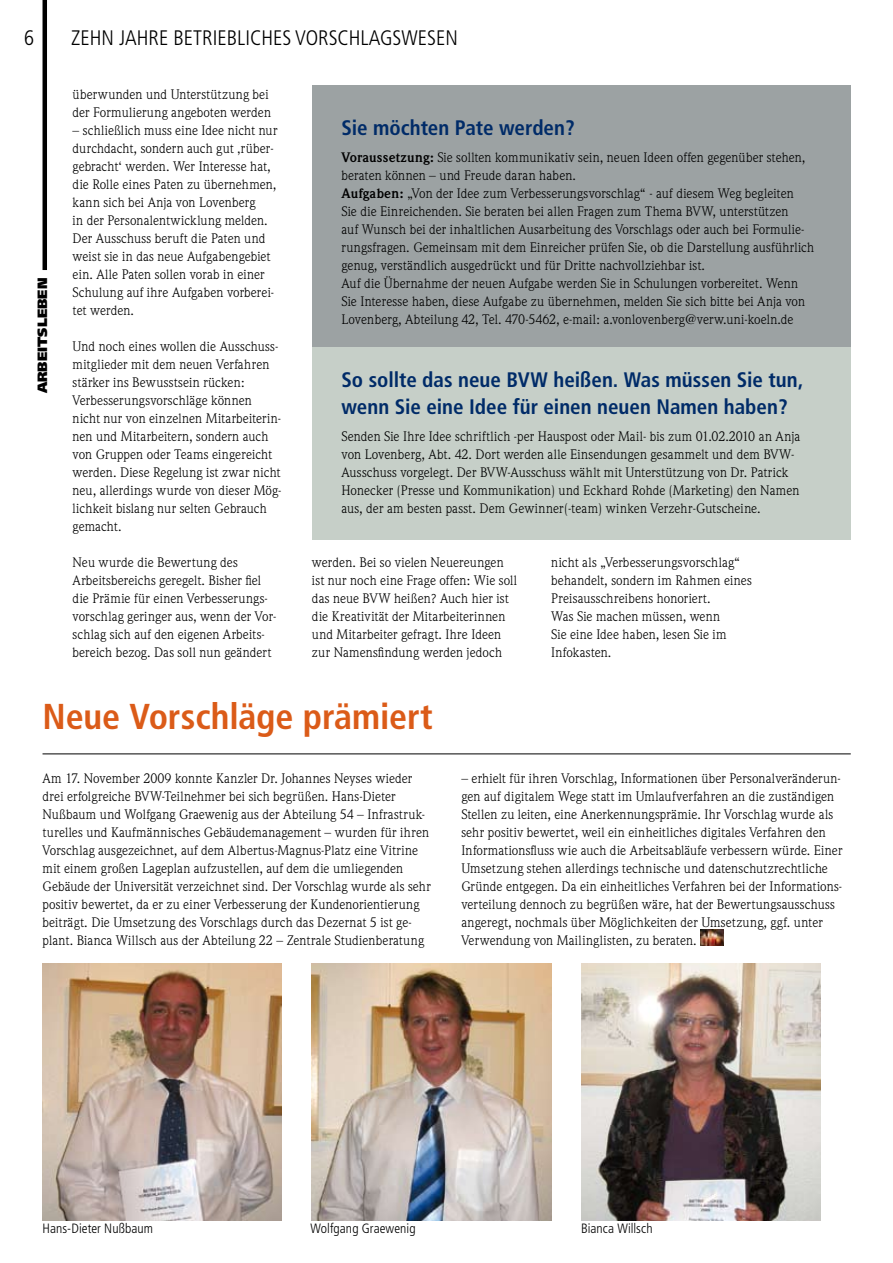
<style>
.page{position:relative;width:893px;height:1263px;background:#fff}
.page>*{position:absolute;margin:0;border:0;box-sizing:border-box;transform-origin:0 0}
.t1{font:700 condensed 36px "Frutiger";letter-spacing:-.005em;color:#db5b18}
.t2{font:700 condensed 21px/27px "Frutiger";color:#002b68}
.t3{font:300 condensed 21px "Frutiger";color:#000}
.t4{font:13.5px/18px "Weidemann";letter-spacing:.01em;color:#000}
.t5{font:300 condensed 13.5px "Frutiger";letter-spacing:.005em;color:#000}
.t6{font:900 13.5px "Frutiger";color:#000}
.s1{font-weight:700}
</style>
<div class="page">
<hr style="left:43px;top:0;width:4px;height:270px;background:#000">
<hr style="left:43px;top:753px;width:808px;height:1px;background:#000">
<img style="left:700px;top:929px;width:23px;height:16px">
<div style="left:312px;top:346px;width:538px;height:194px;background:#c6cfc8"></div>
<div style="left:312px;top:86px;width:538px;height:260px;background:#9ca2a3"></div>
<img style="left:312px;top:963px;width:239px;height:257px">
<img style="left:581px;top:963px;width:239px;height:257px">
<img style="left:43px;top:963px;width:239px;height:257px">
<h2 class="t3" style="left:24px;top:26px;width:12px">6</h2>
<h2 class="t3" style="left:71px;top:26px;width:385px">Zehn Jah re Betri eblich es Vorsch lagswesen</h2>
<p class="t6" style="left:34px;top:393px;width:117px;rotate:-90deg">arbeitsleben</p>
<p class="t4" style="left:73px;top:85px;width:200px">überwunden und Unterstützung bei der Formulierung angeboten werden</p>
<p class="t4" style="left:73px;top:121px;width:206px">– schließlich muss eine Idee nicht nur durchdacht, sondern auch gut ‚rüber&shy;gebracht‘ werden. Wer Interesse hat, die Rolle eines Paten zu übernehmen, kann sich bei Anja von Lovenberg<br>in der Personalentwicklung melden.<br>Der Ausschuss beruft die Paten und weist sie in das neue Aufgabengebiet ein. Alle Paten sollen vorab in einer Schulung auf ihre Aufgaben vorberei&shy;tet werden.</p>
<p class="t4" style="left:73px;top:337px;width:210px">Und noch eines wollen die Ausschuss&shy;mitglieder mit dem neuen Verfahren stärker ins Bewusstsein rücken:<br>Verbesserungsvorschläge können nicht nur von einzelnen Mitarbeiterin&shy;nen und Mitarbeitern, sondern auch von Gruppen oder Teams eingereicht werden. Diese Regelung ist zwar nicht neu, allerdings wurde von dieser Mög&shy;lichkeit bislang nur selten Gebrauch gemacht.</p>
<p class="t4" style="left:73px;top:553px;width:205px">Neu wurde die Bewertung des Arbeitsbereichs geregelt. Bisher fiel die Prämie für einen Verbesserungs&shy;vorschlag geringer aus, wenn der Vor&shy;schlag sich auf den eigenen Arbeits&shy;bereich bezog. Das soll nun geändert</p>
<p class="t4" style="left:312px;top:553px;width:207px">werden. Bei so vielen Neuereungen ist nur noch eine Frage offen: Wie soll das neue BVW heißen? Auch hier ist die Kreativität der Mitarbeiterinnen und Mitarbeiter gefragt. Ihre Ideen zur Namensfindung werden jedoch</p>
<p class="t4" style="left:551px;top:553px;width:202px">nicht als „Verbesserungsvorschlag“ behandelt, sondern im Rahmen eines<br>Preisausschreibens honoriert.<br>Was Sie machen müssen, wenn<br>Sie eine Idee haben, lesen Sie im<br>Infokasten.</p>
<h2 class="t2" style="left:342px;top:114px;width:235px">Sie möchten Pate werden?</h2>
<p class="t4" style="left:342px;top:148px;width:474px"><span class="s1">Voraussetzung:</span> Sie sollten kommunikativ sein, neuen Ideen offen gegenüber stehen, beraten können – und Freude daran haben.<br><span class="s1">Aufgaben:</span> „Von der Idee zum Verbesserungsvorschlag“ - auf diesem Weg begleiten<br>Sie die Einreichenden. Sie beraten bei allen Fragen zum Thema BVW, unterstützen<br>auf Wunsch bei der inhaltlichen Ausarbeitung des Vorschlags oder auch bei Formulie&shy;rungsfragen. Gemeinsam mit dem Einreicher prüfen Sie, ob die Darstellung ausführlich genug, verständlich ausgedrückt und für Dritte nachvollziehbar ist.<br>Auf die Übernahme der neuen Aufgabe werden Sie in Schulungen vorbereitet. Wenn Sie Interesse haben, diese Aufgabe zu übernehmen, melden Sie sich bitte bei Anja von Lovenberg, Abteilung 42, Tel. 470-5462, e-mail: a.vonlovenberg@verw.uni-koeln.de</p>
<h2 class="t2" style="left:342px;top:366px;width:463px">So sollte das neue BVW heißen. Was müssen Sie tun, wenn Sie eine Idee für einen neuen Namen haben?</h2>
<p class="t4" style="left:342px;top:427px;width:460px">Senden Sie Ihre Idee schriftlich -per Hauspost oder Mail- bis zum 01.02.2010 an Anja von Lovenberg, Abt. 42. Dort werden alle Einsendungen gesammelt und dem BVW-Ausschuss vorgelegt. Der BVW-Ausschuss wählt mit Unterstützung von Dr. Patrick Honecker (Presse und Kommunikation) und Eckhard Rohde (Marketing) den Namen aus, der am besten passt. Dem Gewinner(-team) winken Verzehr-Gutscheine.</p>
<h1 class="t1" style="left:43px;top:695px;width:392px">Neue Vorschläge prämiert</h1>
<p class="t4" style="left:43px;top:769px;width:390px">Am 17. November 2009 konnte Kanzler Dr. Johannes Neyses wieder drei erfolgreiche BVW-Teilnehmer bei sich begrüßen. Hans-Dieter Nußbaum und Wolfgang Graewenig aus der Abteilung 54 – Infrastruk&shy;turelles und Kaufmännisches Gebäudemanagement – wurden für ihren Vorschlag ausgezeichnet, auf dem Albertus-Magnus-Platz eine Vitrine mit einem großen Lageplan aufzustellen, auf dem die umliegenden Gebäude der Universität verzeichnet sind. Der Vorschlag wurde als sehr positiv bewertet, da er zu einer Verbesserung der Kundenorientierung beiträgt. Die Umsetzung des Vorschlags durch das Dezernat 5 ist ge&shy;plant. Bianca Willsch aus der Abteilung 22 – Zentrale Studienberatung</p>
<p class="t4" style="left:461px;top:769px;width:383px">– erhielt für ihren Vorschlag, Informationen über Personalveränderun&shy;gen auf digitalem Wege statt im Umlaufverfahren an die zuständigen Stellen zu leiten, eine Anerkennungsprämie. Ihr Vorschlag wurde als sehr positiv bewertet, weil ein einheitliches digitales Verfahren den Informationsfluss wie auch die Arbeitsabläufe verbessern würde. Einer Umsetzung stehen allerdings technische und datenschutzrechtliche Gründe entgegen. Da ein einheitliches Verfahren bei der Informations&shy;verteilung dennoch zu begrüßen wäre, hat der Bewertungsausschuss angeregt, nochmals über Möglichkeiten der Umsetzung, ggf. unter Verwendung von Mailinglisten, zu beraten.</p>
<p class="t5" style="left:43px;top:1221px;width:112px">Hans-Dieter Nußbaum</p>
<p class="t5" style="left:310px;top:1221px;width:107px">Wolfgang Graewenig</p>
<p class="t5" style="left:581px;top:1221px;width:73px">Bianca Willsch</p>
</div>
